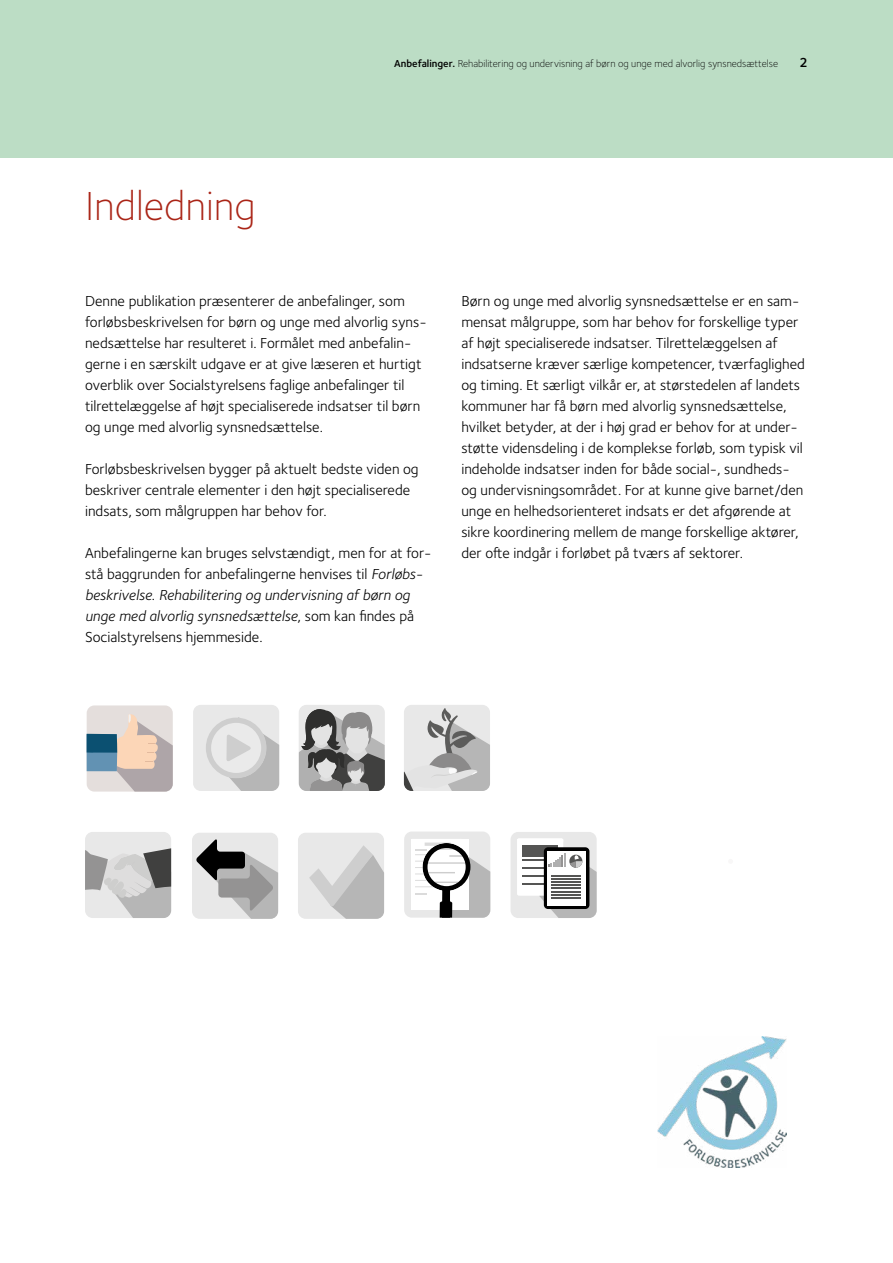
<style>
.page{position:relative;width:893px;height:1263px;background:#fff}
.page>*{position:absolute;margin:0;border:0;box-sizing:border-box;transform-origin:0 0}
.H1_m_afstand{font:300 42px "Foundry Sterling";color:#aa2517}
.Brød{font:15px/21px "Foundry Sterling";color:#000}
.t1{font:600 13.5px "Foundry Sterling";color:#000}
.t2{font:300 10.5px "Foundry Sterling";color:#000}
.s1{font-weight:600}
.s2{font-style:italic}
</style>
<div class="page">
<div style="left:0;top:0;width:893px;height:157px;background:#bcddc5"></div>
<img style="left:658px;top:1036px;width:129px;height:132px">
<div style="left:192px;top:833px;width:86px;height:86px;background:#e8e8e8;border-radius:8px"></div>
<svg style="left:196px;top:839px;width:82px;height:80px"></svg>
<div style="left:404px;top:831px;width:86px;height:87px;background:#e8e8e8;border-radius:8px"></div>
<svg style="left:412px;top:839px;width:78px;height:79px"></svg>
<svg style="left:299px;top:706px;width:86px;height:85px;background:#999"></svg>
<div style="left:87px;top:705px;width:86px;height:86px;background:#e4dedc;border-radius:8px"></div>
<svg style="left:87px;top:714px;width:86px;height:77px"></svg>
<div style="left:193px;top:705px;width:86px;height:86px;background:#e8e8e8;border-radius:8px"></div>
<svg style="left:206px;top:717px;width:73px;height:74px"></svg>
<div style="left:404px;top:705px;width:86px;height:86px;background:#e8e8e8;border-radius:8px"></div>
<svg style="left:404px;top:708px;width:86px;height:83px"></svg>
<div style="left:85px;top:832px;width:86px;height:86px;background:#e8e8e8;border-radius:8px"></div>
<svg style="left:85px;top:848px;width:86px;height:70px"></svg>
<div style="left:298px;top:833px;width:86px;height:86px;background:#e8e8e8;border-radius:8px"></div>
<svg style="left:309px;top:845px;width:75px;height:74px"></svg>
<div style="left:511px;top:832px;width:86px;height:86px;background:#e8e8e8;border-radius:8px"></div>
<svg style="left:517px;top:838px;width:80px;height:80px"></svg>
<hr style="left:551px;top:888px;width:30px;height:1px;background:#555554">
<hr style="left:551px;top:891px;width:30px;height:1px;background:#555554">
<hr style="left:551px;top:894px;width:30px;height:1px;background:#555554">
<hr style="left:551px;top:897px;width:30px;height:1px;background:#555554">
<h1 class="H1_m_afstand" style="left:85px;top:181px;width:172px">Indledning</h1>
<p class="t2" style="left:394px;top:57px;width:386px"><span class="s1">Anbefalinger.</span> Rehabilitering og undervisning af børn og unge med alvorlig synsnedsættelse</p>
<p class="t1" style="left:799px;top:54px;width:10px">2</p>
<p class="Brød" style="left:85px;top:291px;width:343px">Denne publikation præsenterer de anbefalinger, som forløbsbeskrivelsen for børn og unge med alvorlig syns&shy;nedsættelse har resulteret i. Formålet med anbefalin&shy;gerne i en særskilt udgave er at give læseren et hurtigt overblik over Socialstyrelsens faglige anbefalinger til tilrettelæggelse af højt specialiserede indsatser til børn og unge med alvorlig synsnedsættelse.</p>
<p class="Brød" style="left:85px;top:459px;width:335px">Forløbsbeskrivelsen bygger på aktuelt bedste viden og beskriver centrale elementer i den højt specialiserede indsats, som målgruppen har behov for.</p>
<p class="Brød" style="left:85px;top:543px;width:348px">Anbefalingerne kan bruges selvstændigt, men for at for&shy;stå baggrunden for anbefalingerne henvises til <span class="s2">Forløbs&shy;beskrivelse. Rehabilitering og undervisning af børn og unge med alvorlig synsnedsættelse</span>, som kan findes på Socialstyrelsens hjemmeside.</p>
<p class="Brød" style="left:461px;top:291px;width:345px">Børn og unge med alvorlig synsnedsættelse er en sam&shy;mensat målgruppe, som har behov for forskellige typer af højt specialiserede indsatser. Tilrettelæggelsen af indsatserne kræver særlige kompetencer, tværfaglighed og timing. Et særligt vilkår er, at størstedelen af landets kommuner har få børn med alvorlig synsnedsættelse, hvilket betyder, at der i høj grad er behov for at under&shy;støtte vidensdeling i de komplekse forløb, som typisk vil indeholde indsatser inden for både social-, sundheds&shy;og undervisningsområdet. For at kunne give barnet/den unge en helhedsorienteret indsats er det afgørende at sikre koordinering mellem de mange forskellige aktører, der ofte indgår i forløbet på tværs af sektorer.</p>
</div>
